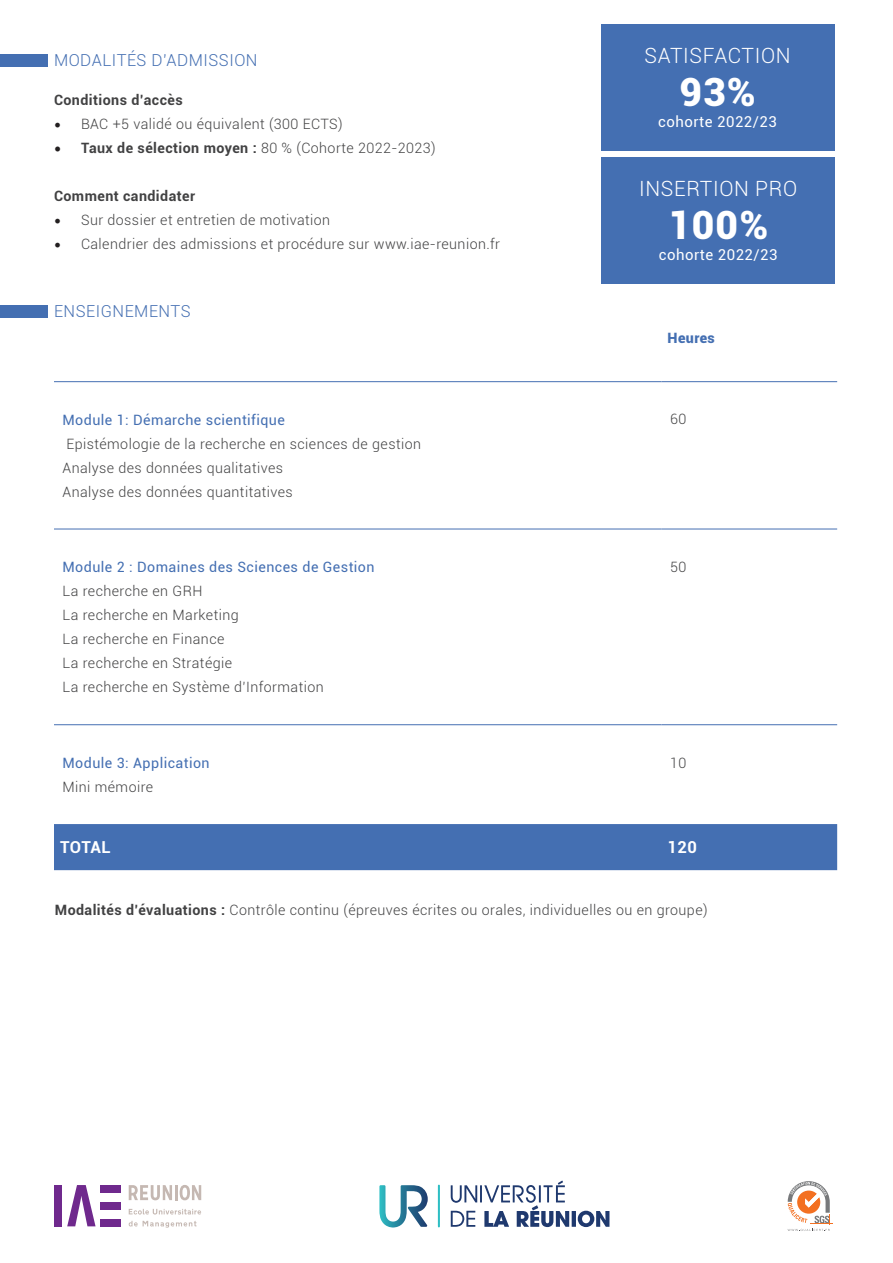
<style>
.page{position:relative;width:893px;height:1263px;background:#fff}
.page>*{position:absolute;margin:0;border:0;box-sizing:border-box;transform-origin:0 0}
.t1{font:900 39px "Roboto";color:#fff}
.t2{font:300 21px "Roboto";letter-spacing:.03em;color:#fff}
.t3{font:300 16.5px "Roboto";letter-spacing:.03em;color:#446fb2}
.t4{font:700 16.5px "Roboto";letter-spacing:.025em;color:#fff}
.t5{font:15px "Roboto";letter-spacing:.03em;color:#fff}
.t6{font:300 14.25px/24px "Roboto";letter-spacing:.03em;color:#414142}
.t7{font:14.25px "Roboto";letter-spacing:.03em;color:#446fb2}
.t8{font:700 14.25px "Roboto";letter-spacing:.03em;color:#414142}
.t9{font:900 14.25px "Roboto";letter-spacing:.03em;color:#446fb2}
.s1{font-family:"Minion Pro";font-weight:400;font-size:18px;color:#231f20}
.s2{font-family:"Minion Pro";font-size:18px;color:#231f20}
.s3{font-weight:300}
.s4{font-weight:700}
</style>
<div class="page">
<div style="left:0;top:54px;width:48px;height:12px;background:#446fb2"></div>
<div style="left:0;top:305px;width:48px;height:13px;background:#446fb2"></div>
<div style="left:54px;top:824px;width:783px;height:46px;background:#446fb2"></div>
<hr style="left:54px;top:381px;width:608px;height:1px;background:#446fb2">
<hr style="left:662px;top:381px;width:175px;height:1px;background:#446fb2">
<hr style="left:54px;top:529px;width:608px;height:1px;background:#446fb2">
<hr style="left:662px;top:529px;width:175px;height:1px;background:#446fb2">
<hr style="left:54px;top:724px;width:608px;height:1px;background:#446fb2">
<hr style="left:662px;top:724px;width:175px;height:1px;background:#446fb2">
<div style="left:601px;top:24px;width:233px;height:126px;background:#446fb2"></div>
<svg style="left:379px;top:1185px;width:49px;height:42px"></svg>
<hr style="left:572px;top:1211px;width:4px;height:16px;background:#1f396e">
<svg style="left:578px;top:1211px;width:31px;height:16px"></svg>
<svg style="left:451px;top:1180px;width:118px;height:47px"></svg>
<div style="left:438px;top:1185px;width:1px;height:42px;border:1px solid #2ebec4"></div>
<svg style="left:129px;top:1221px;width:68px;height:6px"></svg>
<svg style="left:129px;top:1185px;width:43px;height:15px"></svg>
<hr style="left:175px;top:1185px;width:3px;height:15px;background:#c5b8b2">
<svg style="left:180px;top:1185px;width:21px;height:15px"></svg>
<div style="left:54px;top:1185px;width:8px;height:41px;background:#6f298d"></div>
<svg style="left:67px;top:1185px;width:29px;height:41px"></svg>
<div style="left:100px;top:1185px;width:21px;height:7px;background:#6f298d"></div>
<div style="left:100px;top:1219px;width:21px;height:7px;background:#6f298d"></div>
<div style="left:100px;top:1202px;width:21px;height:7px;background:#6f298d"></div>
<svg style="left:129px;top:1209px;width:72px;height:5px"></svg>
<svg style="left:788px;top:1181px;width:44px;height:50px"></svg>
<div style="left:601px;top:157px;width:234px;height:127px;background:#446fb2"></div>
<p class="t3" style="left:54px;top:49px;width:205px">MODALITÉS D’ADMISSION</p>
<p class="t8" style="left:54px;top:90px;width:130px">Conditions d’accès</p>
<p class="t6" style="left:54px;top:112px;width:290px"><span class="s1">•</span> BAC +5 validé ou équivalent (300 ECTS)</p>
<p class="t8" style="left:54px;top:138px;width:383px"><span class="s2">•</span> Taux de sélection moyen : <span class="s3">80 % (Cohorte 2022-2023)</span></p>
<p class="t8" style="left:54px;top:186px;width:143px">Comment candidater</p>
<p class="t6" style="left:54px;top:208px;width:278px"><span class="s1">•</span> Sur dossier et entretien de motivation</p>
<p class="t6" style="left:54px;top:232px;width:448px"><span class="s1">•</span> Calendrier des admissions et procédure sur www.iae-reunion.fr</p>
<p class="t3" style="left:54px;top:300px;width:138px">ENSEIGNEMENTS</p>
<p class="t7" style="left:63px;top:409px;width:224px">Module 1: Démarche scientifique</p>
<p class="t6" style="left:63px;top:431px;width:360px">Epistémologie de la recherche en sciences de gestion<br>Analyse des données qualitatives<br>Analyse des données quantitatives</p>
<p class="t7" style="left:63px;top:557px;width:314px">Module 2 : Domaines des Sciences de Gestion</p>
<p class="t6" style="left:63px;top:579px;width:263px">La recherche en GRH<br>La recherche en Marketing<br>La recherche en Finance<br>La recherche en Stratégie<br>La recherche en Système d’Information</p>
<p class="t7" style="left:63px;top:753px;width:149px">Module 3: Application</p>
<p class="t6" style="left:63px;top:774px;width:92px">Mini mémoire</p>
<h2 class="t2" style="left:644px;top:41px;width:148px">SATISFACTION</h2>
<h1 class="t1" style="left:679px;top:65px;width:78px">93%</h1>
<p class="t5" style="left:658px;top:111px;width:120px">cohorte 2022/23</p>
<h2 class="t2" style="left:639px;top:174px;width:160px">INSERTION PRO</h2>
<h1 class="t1" style="left:668px;top:198px;width:102px">100%</h1>
<p class="t5" style="left:659px;top:244px;width:120px">cohorte 2022/23</p>
<p class="t9" style="left:668px;top:328px;width:49px">Heures</p>
<p class="t6" style="left:670px;top:407px;width:18px">60</p>
<p class="t6" style="left:670px;top:555px;width:18px">50</p>
<p class="t6" style="left:670px;top:750px;width:18px">10</p>
<p class="t4" style="left:60px;top:836px;width:52px">TOTAL</p>
<p class="t4" style="left:667px;top:836px;width:31px">120</p>
<p class="t6" style="left:55px;top:898px;width:654px"><span class="s4">Modalités d’évaluations :</span> Contrôle continu (épreuves écrites ou orales, individuelles ou en groupe)</p>
</div>
